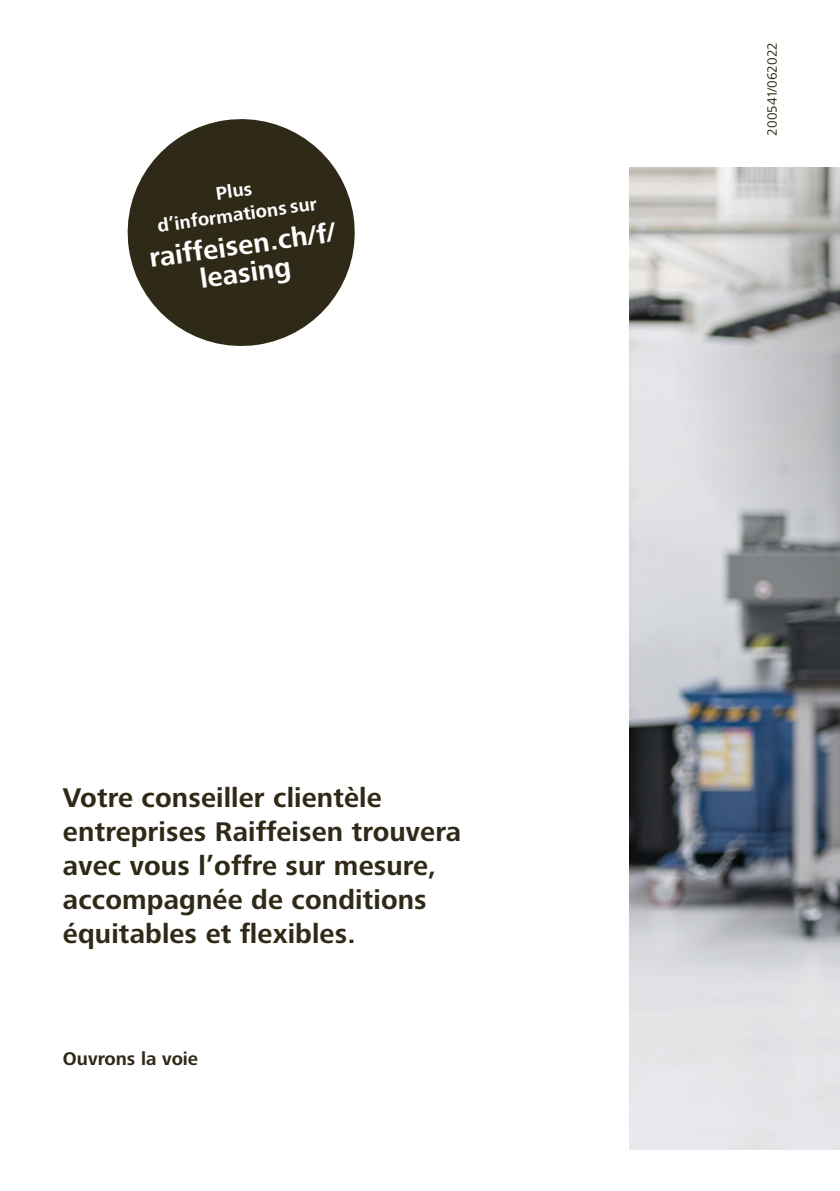
<style>
.page{position:relative;width:840px;height:1191px;background:#fff}
.page>*{position:absolute;margin:0;border:0;box-sizing:border-box;transform-origin:0 0}
.t1{font:700 28px/34px "Frutiger Next LTW1 G";letter-spacing:.005em;color:#2f2a17}
.t2{font:700 28px/28px "Frutiger Next LTW1 G";color:#fff;text-align:center}
.t3{font:700 19px/24px "Frutiger Next LTW1 G";color:#fff;text-align:center}
.t4{font:700 19px "Frutiger Next LTW1 G";color:#2f2a17}
.t5{font:14px "Frutiger Next LTW1 G";letter-spacing:.005em;color:#2f2a17}
</style>
<div class="page">
<img style="left:629px;top:168px;width:210px;height:981px">
<svg style="left:672px;top:168px;width:167px;height:490px;background:#b7b8ba"></svg>
<svg style="left:127px;top:119px;width:228px;height:227px;fill:#2f2a17"></svg>
<p class="t3" style="left:153px;top:191px;width:162px;rotate:-8deg">Plus d’informations sur</p>
<p class="t2" style="left:148px;top:245px;width:189px;rotate:-8deg">raiffeisen.ch/f/ leasing</p>
<p class="t1" style="left:63px;top:782px;width:399px">Votre conseiller clientèle entreprises Raiffeisen trouvera avec vous l’offre sur mesure, accompagnée de conditions équitables et flexibles.</p>
<p class="t4" style="left:63px;top:1047px;width:136px">Ouvrons la voie</p>
<p class="t5" style="left:763px;top:136px;width:95px;rotate:-90deg">200541/062022</p>
</div>
